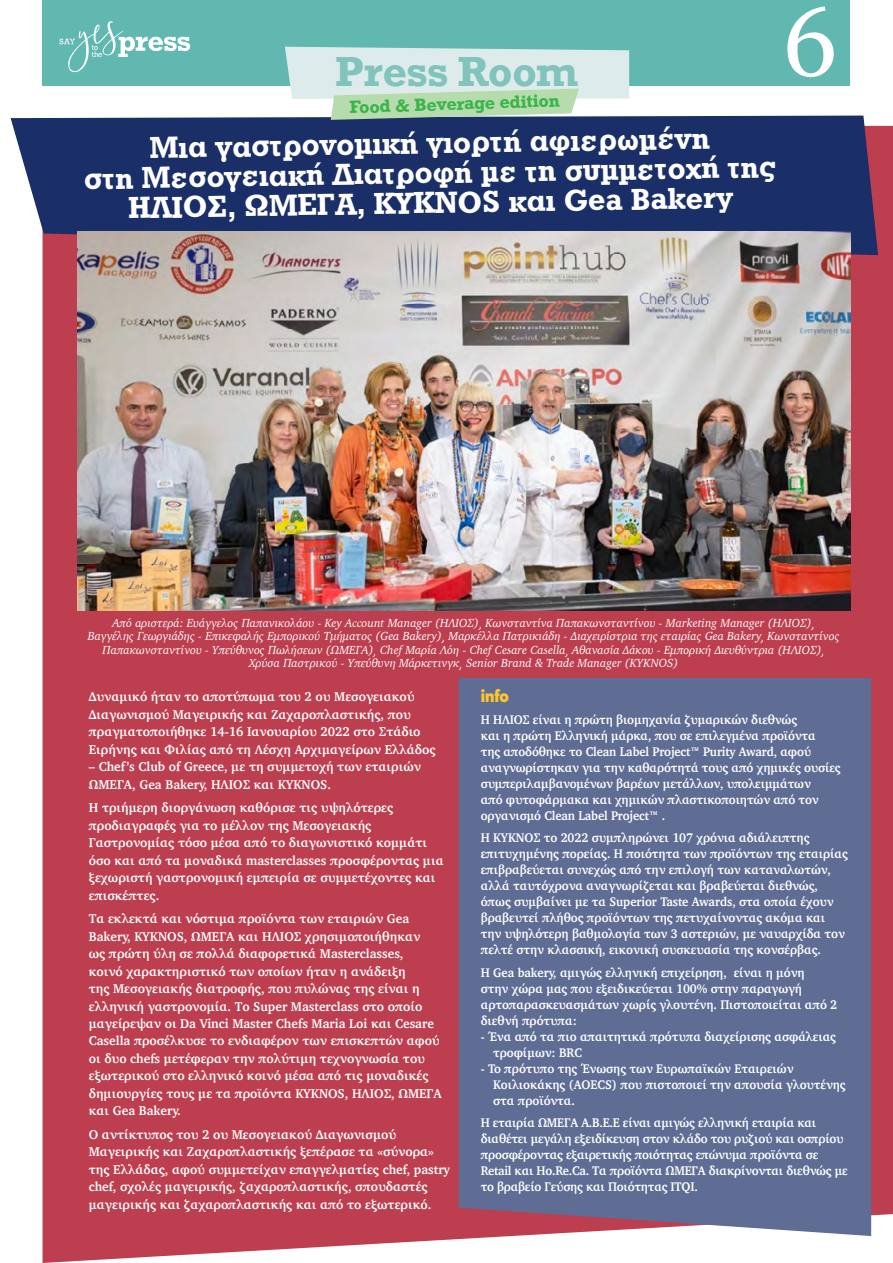
<style>
.page{position:relative;width:893px;height:1263px;background:#fff}
.page>*{position:absolute;margin:0;border:0;box-sizing:border-box;transform-origin:0 0}
.t1{font:97.5px "Georgia";color:#fff}
.t2{font:700 39.6px "Rockwell";color:#82c3bd}
.t3{font:31.5px/30px "UB Rockwell Bold";color:#fff;text-align:center}
.t4{font:900 17.4px "Averta";color:#fdc62b;scale:.93 1}
.t5{font:700 16.65px "Rockwell";color:#39b54a}
.t6{font:700 13.05px/17.4px "Charter";color:#fff;scale:.96 1}
.t7{font:700 12.75px/16px "Charter";letter-spacing:-.005em;color:#fff;scale:.93 1}
.t8{font:italic 12px/13.5px "Charter";color:#fff;text-align:center}
</style>
<div class="page">
<div style="left:43px;top:0;width:807px;height:85px;background:#61b8b0"></div>
<svg style="left:60px;top:21px;width:130px;height:51px"></svg>
<div style="left:43px;top:126px;width:850px;height:1137px;background:#bd3e4e"></div>
<div style="left:459px;top:678px;width:412px;height:558px;background:#5f6d95"></div>
<div style="left:11px;top:116px;width:867px;height:139px;background:#1a2f68"></div>
<svg style="left:285px;top:47px;width:344px;height:73px;background:#cce1d7"></svg>
<img style="left:77px;top:231px;width:773px;height:380px">
<h2 class="t2" style="left:335px;top:46px;width:245px">Press Room</h2>
<h3 class="t5" style="left:349px;top:97px;width:212px;rotate:-2deg">Food &amp; Beverage edition</h3>
<h3 class="t3" style="left:84px;top:133px;width:693px;rotate:-1deg">Μια γαστρονομική γιορτή αφιερωμένη<br>στη Μεσογειακή Διατροφή με τη συμμετοχή της<br>ΗΛΙΟΣ, ΩΜΕΓΑ, KYKNOS και Gea Bakery</h3>
<h1 class="t1" style="left:782px;top:-29px;width:57px">6</h1>
<p class="t8" style="left:88px;top:616px;width:753px">Από αριστερά: Ευάγγελος Παπανικολάου - Key Account Manager (ΗΛΙΟΣ), Κωνσταντίνα Παπακωνσταντίνου - Marketing Manager (ΗΛΙΟΣ), Βαγγέλης Γεωργιάδης - Επικεφαλής Εμπορικού Τμήματος (Gea Bakery), Μαρκέλλα Πατρικιάδη - Διαχειρίστρια της εταιρίας Gea Bakery, Κωνσταντίνος Παπακωνσταντίνου - Υπεύθυνος Πωλήσεων (ΩΜΕΓΑ), Chef Μαρία Λόη - Chef Cesare Casella, Αθανασία Δάκου - Εμπορική Διευθύντρια (ΗΛΙΟΣ), Χρύσα Παστρικού - Υπεύθυνη Μάρκετινγκ, Senior Brand &amp; Trade Manager (KYKNOS)</p>
<p class="t6" style="left:89px;top:688px;width:363px">Δυναμικό ήταν το αποτύπωμα του 2 ου Μεσογειακού Διαγωνισμού Μαγειρικής και Ζαχαροπλαστικής, που πραγματοποιήθηκε 14-16 Ιανουαρίου 2022 στο Στάδιο Ειρήνης και Φιλίας από τη Λέσχη Αρχιμαγείρων Ελλάδος</p>
<p class="t6" style="left:89px;top:758px;width:347px">– Chef’s Club of Greece, με τη συμμετοχή των εταιριών<br>ΩΜΕΓΑ, Gea Bakery, ΗΛΙΟΣ και KYKNOS.</p>
<p class="t6" style="left:89px;top:799px;width:371px">Η τριήμερη διοργάνωση καθόρισε τις υψηλότερες προδιαγραφές για το μέλλον της Μεσογειακής Γαστρονομίας τόσο μέσα από το διαγωνιστικό κομμάτι όσο και από τα μοναδικά masterclasses προσφέροντας μια ξεχωριστή γαστρονομική εμπειρία σε συμμετέχοντες και επισκέπτες.</p>
<p class="t6" style="left:89px;top:910px;width:369px">Τα εκλεκτά και νόστιμα προϊόντα των εταιριών Gea Bakery, KYKNOS, ΩΜΕΓΑ και ΗΛΙΟΣ χρησιμοποιήθηκαν<br>ως πρώτη ύλη σε πολλά διαφορετικά Masterclasses,<br>κοινό χαρακτηριστικό των οποίων ήταν η ανάδειξη<br>της Mεσογειακής διατροφής, που πυλώνας της είναι η ελληνική γαστρονομία. Το Super Masterclass στο οποίο μαγείρεψαν οι Da Vinci Master Chefs Maria Loi και Cesare Casella προσέλκυσε το ενδιαφέρον των επισκεπτών αφού οι δυο chefs μετέφεραν την πολύτιμη τεχνογνωσία του εξωτερικού στο ελληνικό κοινό μέσα από τις μοναδικές δημιουργίες τους με τα προϊόντα KYKNOS, ΗΛΙΟΣ, ΩΜΕΓΑ και Gea Bakery.</p>
<p class="t6" style="left:89px;top:1125px;width:378px">Ο αντίκτυπος του 2 ου Μεσογειακού Διαγωνισμού Μαγειρικής και Ζαχαροπλαστικής ξεπέρασε τα «σύνορα» της Ελλάδας, αφού συμμετείχαν επαγγελματίες chef, pastry chef, σχολές μαγειρικής, ζαχαροπλαστικής, σπουδαστές μαγειρικής και ζαχαροπλαστικής και από το εξωτερικό.</p>
<h3 class="t4" style="left:481px;top:684px;width:32px">info</h3>
<p class="t7" style="left:481px;top:712px;width:388px">H ΗΛΙΟΣ είναι η πρώτη βιομηχανία ζυμαρικών διεθνώς<br>και η πρώτη Ελληνική μάρκα, που σε επιλεγμένα προϊόντα<br>της αποδόθηκε το Clean Label Project™ Purity Award, αφού αναγνωρίστηκαν για την καθαρότητά τους από χημικές ουσίες συμπεριλαμβανομένων βαρέων μετάλλων, υπολειμμάτων<br>από φυτοφάρμακα και χημικών πλαστικοποιητών από τον οργανισμό Clean Label Project™ .</p>
<p class="t7" style="left:481px;top:830px;width:396px">Η ΚΥΚΝΟΣ το 2022 συμπληρώνει 107 χρόνια αδιάλειπτης επιτυχημένης πορείας. Η ποιότητα των προϊόντων της εταιρίας επιβραβεύεται συνεχώς από την επιλογή των καταναλωτών, αλλά ταυτόχρονα αναγνωρίζεται και βραβεύεται διεθνώς, όπως συμβαίνει με τα Superior Taste Awards, στα οποία έχουν βραβευτεί πλήθος προϊόντων της πετυχαίνοντας ακόμα και την υψηλότερη βαθμολογία των 3 αστεριών, με ναυαρχίδα τον πελτέ στην κλασσική, εικονική συσκευασία της κονσέρβας.</p>
<p class="t7" style="left:481px;top:964px;width:385px">Η Gea bakery, αμιγώς ελληνική επιχείρηση, είναι η μόνη<br>στην χώρα μας που εξειδικεύεται 100% στην παραγωγή αρτοπαρασκευασμάτων χωρίς γλουτένη. Πιστοποιείται από 2 διεθνή πρότυπα:</p>
<p class="t7" style="left:493px;top:1028px;width:370px;text-indent:-12px">- Ένα από τα πιο απαιτητικά πρότυπα διαχείρισης ασφάλειας τροφίμων: BRC</p>
<p class="t7" style="left:493px;top:1060px;width:381px;text-indent:-12px">- To πρότυπο της Ένωσης των Ευρωπαϊκών Εταιρειών<br>Κοιλιοκάκης (AOECS) που πιστοποιεί την απουσία γλουτένης στα προϊόντα.</p>
<p class="t7" style="left:481px;top:1114px;width:396px">Η εταιρία ΩΜΕΓΑ Α.Β.Ε.Ε είναι αμιγώς ελληνική εταιρία και διαθέτει μεγάλη εξειδίκευση στον κλάδο του ρυζιού και οσπρίου προσφέροντας εξαιρετικής ποιότητας επώνυμα προϊόντα σε Retail και Ho.Re.Ca. Τα προϊόντα ΩΜΕΓΑ διακρίνονται διεθνώς με το βραβείο Γεύσης και Ποιότητας ITQI.</p>
</div>
